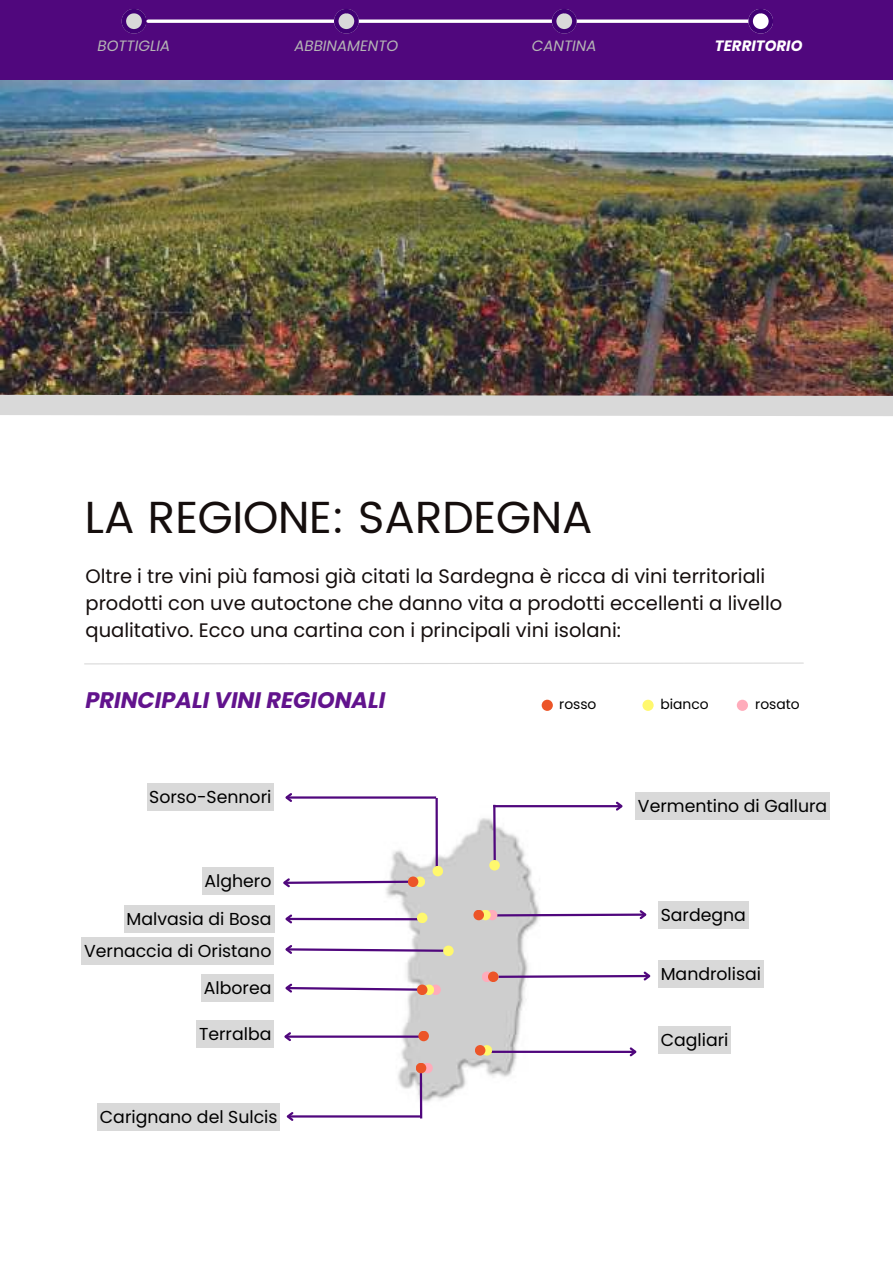
<style>
.page{position:relative;width:893px;height:1264px;background:#fff}
.page>*{position:absolute;margin:0;border:0;box-sizing:border-box;transform-origin:0 0}
.t1{font:45px "Poppins";letter-spacing:-.005em;color:#150e0d}
.t2{font:italic 700 22.5px "Poppins";color:#62138d}
.t3{font:19.5px/27px "Poppins";color:#150e0d}
.t4{font:17.25px/32.5px "Poppins";color:#000;text-align:right}
.t5{font:italic 15px "Poppins";color:#b5b5b5}
.t6{font:italic 700 15px "Poppins";color:#fff}
.t7{font:13.8px "Poppins";color:#000}
</style>
<div class="page">
<img style="left:251px;top:783px;width:421px;height:348px">
<hr style="left:493px;top:805px;width:128px;height:2px;background:#50077d">
<svg style="left:613px;top:799px;width:12px;height:13px"></svg>
<hr style="left:286px;top:796px;width:150px;height:2px;background:#50077d">
<svg style="left:283px;top:791px;width:11px;height:13px"></svg>
<hr style="left:286px;top:917px;width:134px;height:3px;background:#50077d">
<svg style="left:283px;top:912px;width:11px;height:13px"></svg>
<svg style="left:283px;top:942px;width:164px;height:14px"></svg>
<svg style="left:280px;top:876px;width:130px;height:13px"></svg>
<svg style="left:282px;top:981px;width:140px;height:13px"></svg>
<hr style="left:285px;top:1035px;width:134px;height:2px;background:#50077d">
<svg style="left:282px;top:1030px;width:11px;height:13px"></svg>
<hr style="left:288px;top:1115px;width:133px;height:2px;background:#50077d">
<svg style="left:284px;top:1109px;width:11px;height:13px"></svg>
<hr style="left:476px;top:1050px;width:159px;height:2px;background:#50077d">
<svg style="left:627px;top:1045px;width:12px;height:13px"></svg>
<svg style="left:496px;top:969px;width:157px;height:13px"></svg>
<svg style="left:492px;top:908px;width:157px;height:13px"></svg>
<svg style="left:492px;top:802px;width:5px;height:58px"></svg>
<hr style="left:435px;top:798px;width:3px;height:73px;background:#50077d">
<hr style="left:420px;top:1070px;width:2px;height:48px;background:#50077d">
<svg style="left:84px;top:662px;width:720px;height:3px"></svg>
<img style="left:0;top:80px;width:892px;height:304px">
<div style="left:0;top:0;width:892px;height:80px;background:#50077d"></div>
<svg style="left:122px;top:9px;width:24px;height:25px"></svg>
<svg style="left:148px;top:19px;width:600px;height:4px;background:#e3d7ea"></svg>
<svg style="left:334px;top:9px;width:25px;height:25px"></svg>
<svg style="left:552px;top:9px;width:24px;height:25px"></svg>
<svg style="left:748px;top:9px;width:25px;height:25px"></svg>
<div style="left:635px;top:792px;width:194px;height:27px;background:#d9d9d9"></div>
<div style="left:147px;top:783px;width:126px;height:27px;background:#d9d9d9"></div>
<div style="left:124px;top:905px;width:150px;height:27px;background:#d9d9d9"></div>
<div style="left:82px;top:937px;width:192px;height:28px;background:#d9d9d9"></div>
<div style="left:201px;top:974px;width:73px;height:28px;background:#d9d9d9"></div>
<div style="left:196px;top:1020px;width:78px;height:28px;background:#d9d9d9"></div>
<div style="left:202px;top:867px;width:72px;height:28px;background:#d9d9d9"></div>
<div style="left:658px;top:960px;width:105px;height:27px;background:#d9d9d9"></div>
<div style="left:658px;top:900px;width:90px;height:28px;background:#d9d9d9"></div>
<div style="left:97px;top:1103px;width:183px;height:27px;background:#d9d9d9"></div>
<div style="left:658px;top:1026px;width:72px;height:27px;background:#d9d9d9"></div>
<div style="left:417px;top:912px;width:10px;height:11px;background:#fff86e;border-radius:50%"></div>
<div style="left:443px;top:945px;width:10px;height:11px;background:#fff86e;border-radius:50%"></div>
<div style="left:430px;top:984px;width:11px;height:11px;background:#ffacbb;border-radius:50%"></div>
<svg style="left:422px;top:1062px;width:11px;height:11px"></svg>
<svg style="left:487px;top:909px;width:10px;height:11px"></svg>
<div style="left:481px;top:971px;width:11px;height:11px;background:#ffacbb;border-radius:50%"></div>
<svg style="left:423px;top:984px;width:11px;height:11px"></svg>
<div style="left:480px;top:909px;width:10px;height:11px;background:#fff86e;border-radius:50%"></div>
<svg style="left:414px;top:876px;width:11px;height:11px"></svg>
<div style="left:481px;top:1045px;width:11px;height:10px;background:#fff86e;border-radius:50%"></div>
<div style="left:432px;top:865px;width:11px;height:11px;background:#fff86e;border-radius:50%"></div>
<div style="left:489px;top:860px;width:11px;height:10px;background:#fff86e;border-radius:50%"></div>
<div style="left:408px;top:876px;width:10px;height:11px;background:#ec5528;border-radius:50%"></div>
<div style="left:475px;top:1045px;width:10px;height:10px;background:#ec5528;border-radius:50%"></div>
<div style="left:418px;top:1030px;width:11px;height:11px;background:#ec5528;border-radius:50%"></div>
<div style="left:417px;top:984px;width:10px;height:11px;background:#ec5528;border-radius:50%"></div>
<div style="left:473px;top:909px;width:11px;height:11px;background:#ec5528;border-radius:50%"></div>
<div style="left:488px;top:971px;width:10px;height:11px;background:#ec5528;border-radius:50%"></div>
<div style="left:416px;top:1062px;width:10px;height:11px;background:#ec5528;border-radius:50%"></div>
<div style="left:736px;top:699px;width:12px;height:12px;background:#ffacbb;border-radius:50%"></div>
<div style="left:642px;top:699px;width:11px;height:12px;background:#fff86e;border-radius:50%"></div>
<svg style="left:541px;top:699px;width:12px;height:12px"></svg>
<img style="left:0;top:384px;width:892px;height:32px">
<p class="t5" style="left:98px;top:37px;width:74px">BOTTIGLIA</p>
<p class="t5" style="left:294px;top:37px;width:105px">ABBINAMENTO</p>
<p class="t5" style="left:532px;top:37px;width:66px">CANTINA</p>
<p class="t6" style="left:715px;top:37px;width:89px">TERRITORIO</p>
<h1 class="t1" style="left:85px;top:484px;width:509px">LA REGIONE: SARDEGNA</h1>
<p class="t3" style="left:85px;top:562px;width:698px">Oltre i tre vini più famosi già citati la Sardegna è ricca di vini territoriali prodotti con uve autoctone che danno vita a prodotti eccellenti a livello qualitativo. Ecco una cartina con i principali vini isolani:</p>
<p class="t2" style="left:85px;top:687px;width:301px">PRINCIPALI VINI REGIONALI</p>
<p class="t7" style="left:559px;top:696px;width:39px">rosso</p>
<p class="t7" style="left:660px;top:696px;width:50px">bianco</p>
<p class="t7" style="left:755px;top:696px;width:46px">rosato</p>
<p class="t4" style="left:149px;top:781px;width:124px">Sorso-Sennori</p>
<p class="t4" style="left:204px;top:865px;width:68px">Alghero</p>
<p class="t4" style="left:84px;top:902px;width:189px">Malvasia di Bosa<br>Vernaccia di Oristano</p>
<p class="t4" style="left:204px;top:972px;width:69px">Alborea</p>
<p class="t4" style="left:199px;top:1018px;width:74px">Terralba</p>
<p class="t4" style="left:100px;top:1100px;width:179px">Carignano del Sulcis</p>
<p class="t4" style="left:638px;top:789px;width:191px">Vermentino di Gallura</p>
<p class="t4" style="left:660px;top:898px;width:87px">Sardegna</p>
<p class="t4" style="left:660px;top:957px;width:102px">Mandrolisai</p>
<p class="t4" style="left:660px;top:1023px;width:69px">Cagliari</p>
</div>
